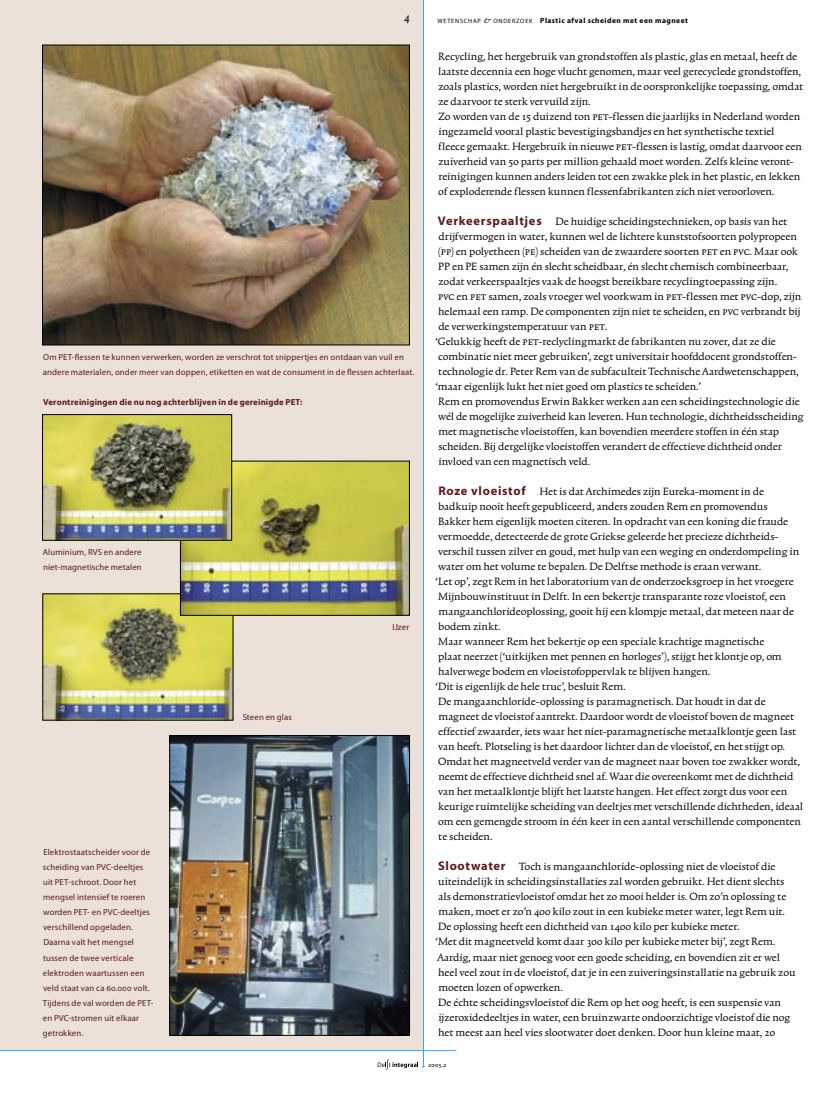
<style>
.page{position:relative;width:833px;height:1099px;background:#fff}
.page>*{position:absolute;margin:0;border:0;box-sizing:border-box;transform-origin:0 0}
.t1{font:13.75px "Trinite No 4 Med Ita Tab";color:#000}
.platte_tekst{font:12.5px/15px "Trinite No 1 Rom Wid";color:#000}
.bijschrift_nieuw{font:8.75px/15px "Myriad Pro";letter-spacing:.015em;color:#5e181f}
.bijschrift_nieuw-2{font:700 8.75px "Myriad Pro";letter-spacing:.02em;color:#5e181f}
.bovenin_kopje{font:700 7.5px "Myriad Pro";letter-spacing:.06em;color:#000}
.t2{font:6.25px "Myriad";letter-spacing:.12em;color:#000}
.t3{font:6.25px "Myriad Pro";color:#000}
.s1{font-family:"Trinite No 1 Ita Pi";font-size:11.25px}
.s2{font-family:"Trinite No 1 Rom Con Exp"}
.s3{font-family:"Myriad";font-weight:700;color:#5e181f}
</style>
<div class="page">
<div style="left:0;top:0;width:423px;height:1050px;background:#ebe1d9"></div>
<hr style="left:0;top:1050px;width:456px;height:1px;background:#36a7e9">
<hr style="left:423px;top:0;width:1px;height:1065px;background:#36a7e9">
<svg style="left:378px;top:1059px;width:46px;height:10px"></svg>
<img style="left:45px;top:595px;width:186px;height:123px">
<img style="left:44px;top:47px;width:363px;height:296px">
<div style="left:42px;top:45px;width:367px;height:300px;border:1px solid #000"></div>
<img style="left:182px;top:463px;width:225px;height:150px">
<img style="left:171px;top:737px;width:237px;height:296px">
<div style="left:169px;top:735px;width:241px;height:300px;border:1px solid #000"></div>
<img style="left:44px;top:416px;width:186px;height:122px">
<div style="left:42px;top:414px;width:190px;height:126px;border:1px solid #000"></div>
<p class="t1" style="left:404px;top:12px;width:7px">4</p>
<p class="t2" style="left:437px;top:18px;width:96px">WETENSCHAP <span class="s1">&amp;</span> ONDERZOEK</p>
<p class="bovenin_kopje" style="left:540px;top:16px;width:149px">Plastic afval scheiden met een magneet</p>
<p class="platte_tekst" style="left:438px;top:50px;width:366px">Recycling, het hergebruik van grondstoffen als plastic, glas en metaal, heeft de laatste decennia een hoge vlucht genomen, maar veel gerecyclede grondstoffen, zoals plastics, worden niet hergebruikt in de oorspronkelijke toepassing, omdat ze daarvoor te sterk vervuild zijn.</p>
<p class="platte_tekst" style="left:438px;top:110px;width:365px">Zo worden van de 15 duizend ton <span class="s2">pet</span>-flessen die jaarlijks in Nederland worden ingezameld vooral plastic bevestigingsbandjes en het synthetische textiel fleece gemaakt. Hergebruik in nieuwe <span class="s2">pet</span>-flessen is lastig, omdat daarvoor een zuiverheid van 50 parts per million gehaald moet worden. Zelfs kleine veront&shy;reinigingen kunnen anders leiden tot een zwakke plek in het plastic, en lekken of exploderende flessen kunnen flessenfabrikanten zich niet veroorloven.</p>
<p class="platte_tekst" style="left:438px;top:215px;width:361px"><span class="s3">Verkeerspaaltjes</span> De huidige scheidingstechnieken, op basis van het drijfvermogen in water, kunnen wel de lichtere kunststofsoorten polypropeen (<span class="s2">pp</span>) en polyetheen (<span class="s2">pe</span>) scheiden van de zwaardere soorten <span class="s2">pet</span> en <span class="s2">pvc</span>. Maar ook PP en PE samen zijn én slecht scheidbaar, én slecht chemisch combineerbaar, zodat verkeerspaaltjes vaak de hoogst bereikbare recyclingtoepassing zijn.</p>
<p class="platte_tekst" style="left:438px;top:290px;width:364px;text-align:justify"><span class="s2">pvc</span> en <span class="s2">pet</span> samen, zoals vroeger wel voorkwam in <span class="s2">pet</span>-flessen met <span class="s2">pvc</span>-dop, zijn helemaal een ramp. De componenten zijn niet te scheiden, en <span class="s2">pvc</span> verbrandt bij de verwerkingstemperatuur van <span class="s2">pet</span>.</p>
<p class="platte_tekst" style="left:435px;top:335px;width:365px">‘Gelukkig heeft de <span class="s2">pet</span>-reclyclingmarkt de fabrikanten nu zover, dat ze die combinatie niet meer gebruiken’, zegt universitair hoofddocent grondstoffen&shy;technologie dr. Peter Rem van de subfaculteit Technische Aardwetenschappen, ‘maar eigenlijk lukt het niet goed om plastics te scheiden.’</p>
<p class="platte_tekst" style="left:438px;top:395px;width:367px">Rem en promovendus Erwin Bakker werken aan een scheidingstechnologie die wél de mogelijke zuiverheid kan leveren. Hun technologie, dichtheidsscheiding met magnetische vloeistoffen, kan bovendien meerdere stoffen in één stap scheiden. Bij dergelijke vloeistoffen verandert de effectieve dichtheid onder invloed van een magnetisch veld.</p>
<p class="platte_tekst" style="left:438px;top:485px;width:363px"><span class="s3">Roze vloeistof</span> Het is dat Archimedes zijn Eureka-moment in de badkuip nooit heeft gepubliceerd, anders zouden Rem en promovendus Bakker hem eigenlijk moeten citeren. In opdracht van een koning die fraude vermoedde, detecteerde de grote Griekse geleerde het precieze dichtheids&shy;verschil tussen zilver en goud, met hulp van een weging en onderdompeling in water om het volume te bepalen. De Delftse methode is eraan verwant.</p>
<p class="platte_tekst" style="left:435px;top:575px;width:360px">‘Let op’, zegt Rem in het laboratorium van de onderzoeksgroep in het vroegere Mijnbouwinstituut in Delft. In een bekertje transparante roze vloeistof, een mangaanchlorideoplossing, gooit hij een klompje metaal, dat meteen naar de bodem zinkt.</p>
<p class="platte_tekst" style="left:438px;top:635px;width:345px">Maar wanneer Rem het bekertje op een speciale krachtige magnetische plaat neerzet (‘uitkijken met pennen en horloges’), stijgt het klontje op, om halverwege bodem en vloeistofoppervlak te blijven hangen.</p>
<p class="platte_tekst" style="left:435px;top:680px;width:192px">‘Dit is eigenlijk de hele truc’, besluit Rem.</p>
<p class="platte_tekst" style="left:438px;top:695px;width:359px">De mangaanchloride-oplossing is paramagnetisch. Dat houdt in dat de magneet de vloeistof aantrekt. Daardoor wordt de vloeistof boven de magneet effectief zwaarder, iets waar het niet-paramagnetische metaalklontje geen last van heeft. Plotseling is het daardoor lichter dan de vloeistof, en het stijgt op.</p>
<p class="platte_tekst" style="left:438px;top:755px;width:366px">Omdat het magneetveld verder van de magneet naar boven toe zwakker wordt, neemt de effectieve dichtheid snel af. Waar die overeenkomt met de dichtheid van het metaalklontje blijft het laatste hangen. Het effect zorgt dus voor een keurige ruimtelijke scheiding van deeltjes met verschillende dichtheden, ideaal om een gemengde stroom in één keer in een aantal verschillende componenten te scheiden.</p>
<p class="platte_tekst" style="left:438px;top:860px;width:349px"><span class="s3">Slootwater</span> Toch is mangaanchloride-oplossing niet de vloeistof die uiteindelijk in scheidingsinstallaties zal worden gebruikt. Het dient slechts als demonstratievloeistof omdat het zo mooi helder is. Om zo'n oplossing te maken, moet er zo'n 400 kilo zout in een kubieke meter water, legt Rem uit.<br>De oplossing heeft een dichtheid van 1400 kilo per kubieke meter.</p>
<p class="platte_tekst" style="left:435px;top:935px;width:361px">‘Met dit magneetveld komt daar 300 kilo per kubieke meter bij’, zegt Rem.<br>Aardig, maar niet genoeg voor een goede scheiding, en bovendien zit er wel heel veel zout in de vloeistof, dat je in een zuiveringsinstallatie na gebruik zou moeten lozen of opwerken.</p>
<p class="platte_tekst" style="left:438px;top:995px;width:354px">De échte scheidingsvloeistof die Rem op het oog heeft, is een suspensie van ijzeroxidedeeltjes in water, een bruinzwarte ondoorzichtige vloeistof die nog het meest aan heel vies slootwater doet denken. Door hun kleine maat, 20</p>
<p class="bijschrift_nieuw" style="left:43px;top:350px;width:373px">Om PET-flessen te kunnen verwerken, worden ze verschrot tot snippertjes en ontdaan van vuil en andere materialen, onder meer van doppen, etiketten en wat de consument in de flessen achterlaat.</p>
<p class="bijschrift_nieuw-2" style="left:43px;top:397px;width:261px">Verontreinigingen die nu nog achterblijven in de gereinigde PET:</p>
<p class="bijschrift_nieuw" style="left:43px;top:545px;width:100px">Aluminium, RVS en andere niet-magnetische metalen</p>
<p class="bijschrift_nieuw" style="left:392px;top:620px;width:18px">IJzer</p>
<p class="bijschrift_nieuw" style="left:243px;top:710px;width:51px">Steen en glas</p>
<p class="bijschrift_nieuw" style="left:43px;top:845px;width:112px">Elektrostaatscheider voor de scheiding van PVC-deeltjes uit PET-schroot. Door het mengsel intensief te roeren worden PET- en PVC-deeltjes verschillend opgeladen.<br>Daarna valt het mengsel tussen de twee verticale elektroden waartussen een veld staat van ca 60.000 volt.<br>Tijdens de val worden de PET&shy;en PVC-stromen uit elkaar getrokken.</p>
<p class="t3" style="left:428px;top:1061px;width:19px">2005.2</p>
</div>
